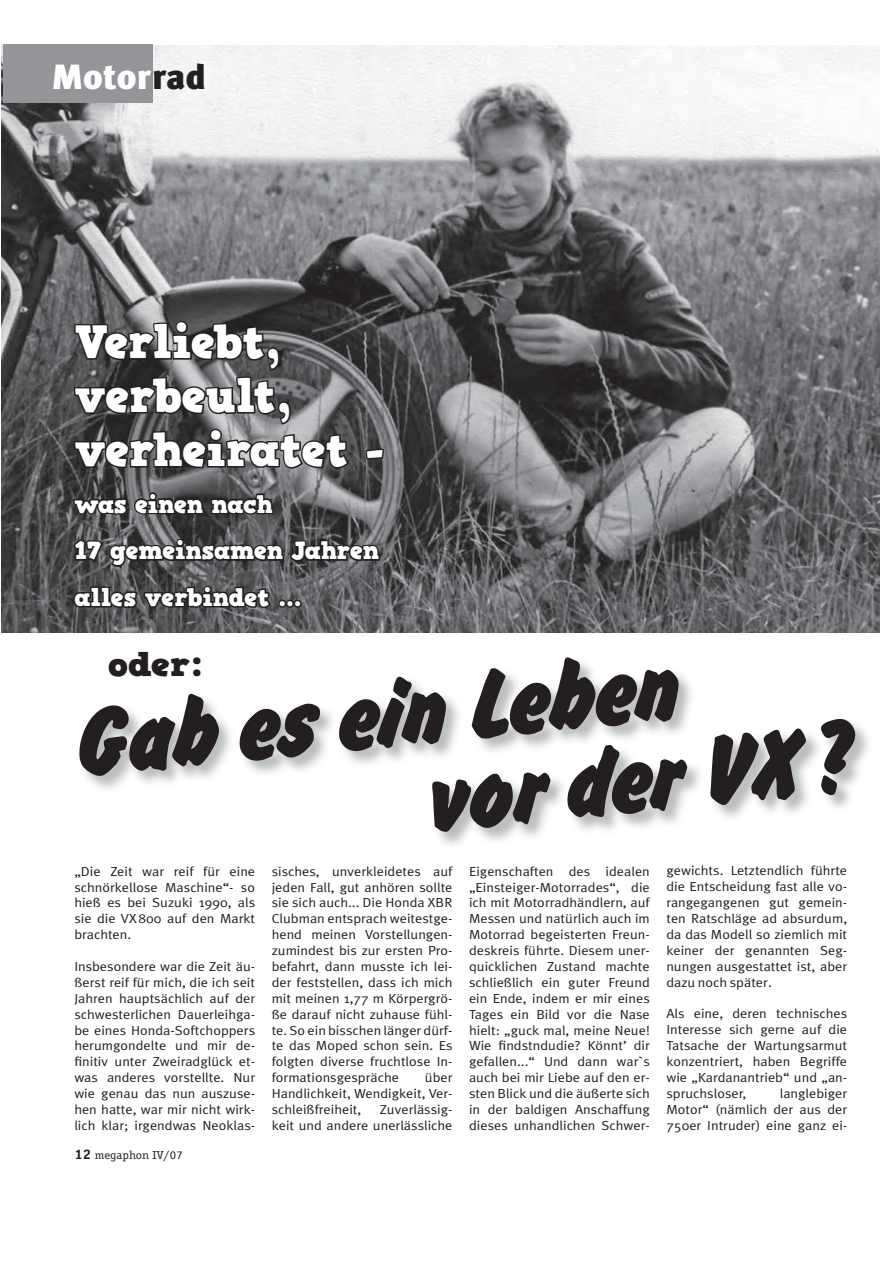
<style>
.page{position:relative;width:893px;height:1263px;background:#fff}
.page>*{position:absolute;margin:0;border:0;box-sizing:border-box;transform-origin:0 0}
.t1{font:700 102px/90.8px "Flash D";color:#231f20}
.t2{font:700 46.65px/54px "HVD Comic Serif";color:#fff}
.t3{font:900 34.95px "Meta Plus";color:#fff;scale:1.06 1}
.t4{font:700 33.6px "HVD Comic Serif";color:#231f20;scale:1.09 1}
.t5{font:700 24.75px/46.7px "HVD Comic Serif";color:#fff}
.t6{font:13.05px/15.9px "Meta Plus Normal";color:#231f20;text-align:justify;scale:1.09 1}
.t7{font:11.7px "Officina Serif";color:#231f20;scale:1.09 1}
.s1{color:#231f20}
.s2{font-weight:700;font-size:13.8px}
</style>
<div class="page">
<img style="left:2px;top:45px;width:878px;height:587px">
<svg style="left:71px;top:44px;width:314px;height:589px;background:#757576"></svg>
<div style="left:3px;top:45px;width:149px;height:58px;background:#939598"></div>
<h3 class="t3" style="left:51px;top:57px;width:148px">Motor <span class="s1">rad</span></h3>
<h2 class="t2" style="left:74px;top:320px;width:312px">Verliebt, verbeult, verheiratet -</h2>
<h3 class="t5" style="left:74px;top:483px;width:306px">was einen nach<br>17 gemeinsamen Jahren alles verbindet ...</h3>
<h3 class="t4" style="left:108px;top:652px;width:88px">oder:</h3>
<h1 class="t1" style="left:418px;top:663px;width:424px;text-indent:-346px;rotate:-6deg">Gab es ein Leben<br>vor der VX?</h1>
<p class="t6" style="left:74px;top:864px;width:167px">„Die Zeit war reif für eine schnörkellose Maschine“- so hieß es bei Suzuki 1990, als sie die VX 800 auf den Markt brachten.</p>
<p class="t6" style="left:74px;top:960px;width:167px">Insbesondere war die Zeit äu&shy;ßerst reif für mich, die ich seit Jahren hauptsächlich auf der schwesterlichen Dauerleihga&shy;be eines Honda-Softchoppers herumgondelte und mir de&shy;finitiv unter Zweiradglück et&shy;was anderes vorstellte. Nur wie genau das nun auszuse&shy;hen hatte, war mir nicht wirk&shy;lich klar; irgendwas Neoklas-</p>
<p class="t7" style="left:74px;top:1150px;width:101px"><span class="s2">12</span> me ga phon IV/07</p>
<p class="t6" style="left:272px;top:864px;width:167px">sisches, unverkleidetes auf jeden Fall, gut anhören sollte sie sich auch... Die Honda XBR Clubman entsprach weitestge&shy;hend meinen Vorstellungen&shy;zumindest bis zur ersten Pro&shy;befahrt, dann musste ich lei&shy;der feststellen, dass ich mich mit meinen 1,77 m Körpergrö&shy;ße darauf nicht zuhause fühl&shy;te. So ein bisschen länger dürf&shy;te das Moped schon sein. Es folgten diverse fruchtlose In&shy;formationsgespräche</p>
<p class="t6" style="left:272px;top:1071px;width:167px;text-indent:153px">über Handlichkeit, Wendigkeit, Ver&shy;schleißfreiheit,</p>
<p class="t6" style="left:272px;top:1102px;width:167px;text-align:right">Zuverlässig-<br>keit und andere unerlässliche</p>
<p class="t6" style="left:469px;top:864px;width:167px">Eigenschaften des idealen „Einsteiger-Motorrades“, die ich mit Motorradhändlern, auf Messen und natürlich auch im Motorrad begeisterten Freun&shy;deskreis führte. Diesem uner&shy;quicklichen Zustand machte schließlich ein guter Freund ein Ende, indem er mir eines Tages ein Bild vor die Nase hielt: „guck mal, meine Neue!<br>Wie findstndudie? Könnt’ dir gefallen...“ Und dann war`s auch bei mir Liebe auf den er&shy;sten Blick und die äußerte sich in der baldigen Anschaffung dieses unhandlichen Schwer-</p>
<p class="t6" style="left:666px;top:864px;width:167px">gewichts. Letztendlich führte die Entscheidung fast alle vo&shy;rangegangenen gut gemein&shy;ten Ratschläge ad absurdum, da das Modell so ziemlich mit keiner der genannten Seg&shy;nungen ausgestattet ist, aber dazu noch später.</p>
<p class="t6" style="left:666px;top:1007px;width:167px">Als eine, deren technisches Interesse sich gerne auf die Tatsache der Wartungsarmut konzentriert, haben Begriffe wie „Kardanantrieb“ und „an&shy;spruchsloser,</p>
<p class="t6" style="left:666px;top:1086px;width:167px;text-indent:113px">langlebiger Motor“ (nämlich der aus der 750er Intruder) eine ganz ei-</p>
</div>
